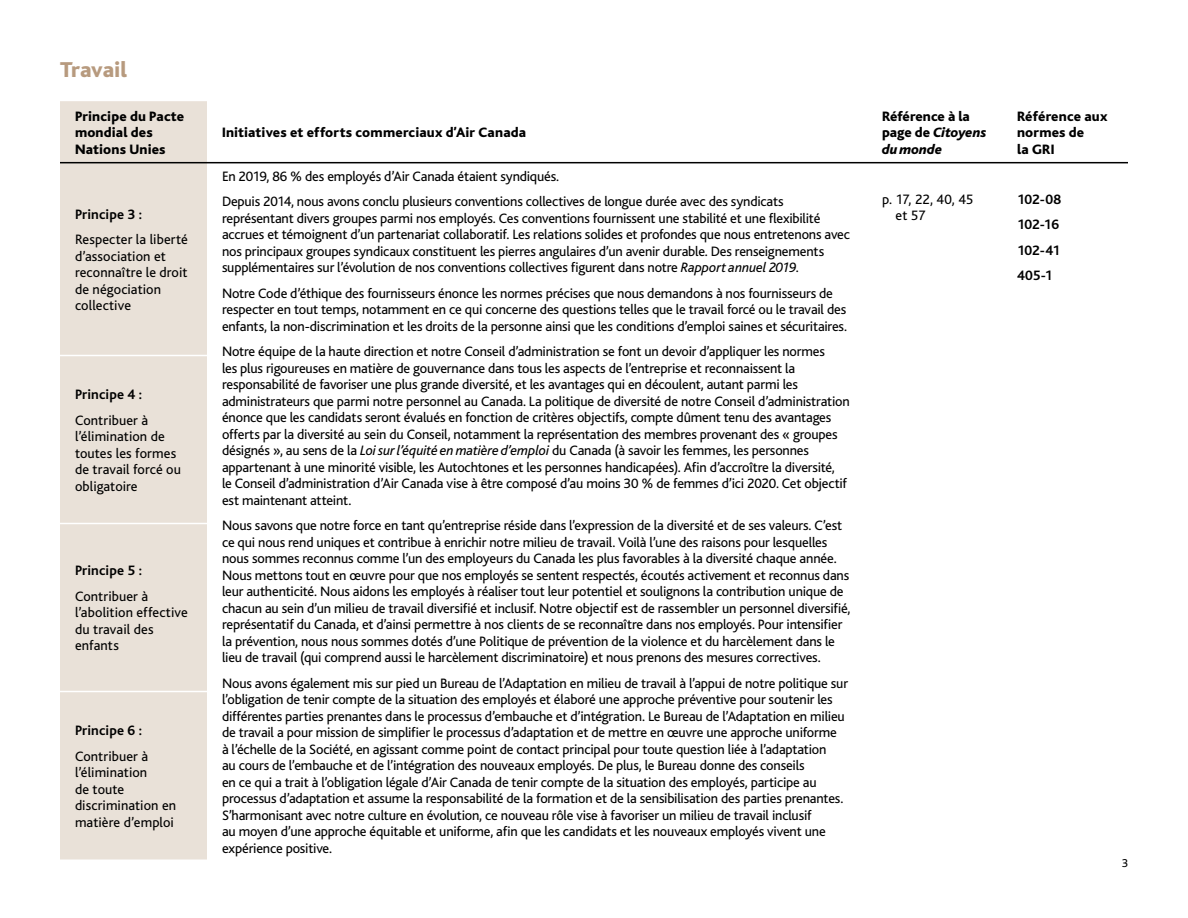
<style>
.page{position:relative;width:1188px;height:918px;background:#fff}
.page>*{position:absolute;margin:0;border:0;box-sizing:border-box;transform-origin:0 0}
.t1{font:800 22.5px "Bliss";letter-spacing:-.005em;color:#b79a7e}
.t2{font:14.25px/16.5px "Bliss";letter-spacing:-.015em;color:#000}
.t3{font:800 14.25px/16.5px "Bliss";letter-spacing:.01em;color:#000}
.t4{font:14.25px/16.5px "Bliss";letter-spacing:.005em;color:#000}
.t5{font:700 14.25px/25.5px "Bliss";letter-spacing:.005em;color:#000}
.t6{font:12px "Bliss";color:#000}
.s1{font-style:italic}
</style>
<div class="page">
<div style="left:60px;top:101px;width:147px;height:759px;background:#e9e1d8"></div>
<hr style="left:60px;top:162px;width:147px;height:1px;background:#000">
<hr style="left:207px;top:162px;width:660px;height:1px;background:#000">
<hr style="left:867px;top:162px;width:135px;height:1px;background:#000">
<hr style="left:1002px;top:162px;width:126px;height:1px;background:#000">
<hr style="left:60px;top:355px;width:147px;height:1px;background:#fff">
<hr style="left:60px;top:523px;width:147px;height:1px;background:#fff">
<hr style="left:60px;top:691px;width:147px;height:1px;background:#fff">
<h1 class="t1" style="left:60px;top:58px;width:69px">Travail</h1>
<p class="t3" style="left:75px;top:108px;width:111px">Principe du Pacte mondial des<br>Nations Unies</p>
<p class="t5" style="left:75px;top:202px;width:68px">Principe 3 :</p>
<p class="t4" style="left:75px;top:232px;width:114px">Respecter la liberté d’association et reconnaître le droit de négociation collective</p>
<p class="t5" style="left:75px;top:382px;width:68px">Principe 4 :</p>
<p class="t2" style="left:75px;top:412px;width:108px">Contribuer à l’élimination de toutes les formes de travail forcé ou obligatoire</p>
<p class="t5" style="left:75px;top:558px;width:68px">Principe 5 :</p>
<p class="t4" style="left:75px;top:588px;width:114px">Contribuer à l’abolition effective du travail des enfants</p>
<p class="t5" style="left:75px;top:718px;width:68px">Principe 6 :</p>
<p class="t2" style="left:75px;top:748px;width:103px">Contribuer à l’élimination<br>de toute discrimination en matière d’emploi</p>
<p class="t3" style="left:222px;top:125px;width:306px">Initiatives et efforts commerciaux d’Air Canada</p>
<p class="t2" style="left:222px;top:163px;width:563px;line-height:25.5px">En 2019, 86 % des employés d’Air Canada étaient syndiqués.<br>Depuis 2014, nous avons conclu plusieurs conventions collectives de longue durée avec des syndicats</p>
<p class="t2" style="left:222px;top:210px;width:630px">représentant divers groupes parmi nos employés. Ces conventions fournissent une stabilité et une flexibilité accrues et témoignent d’un partenariat collaboratif. Les relations solides et profondes que nous entretenons avec nos principaux groupes syndicaux constituent les pierres angulaires d’un avenir durable. Des renseignements supplémentaires sur l’évolution de nos conventions collectives figurent dans notre <span class="s1">Rapport annuel 2019</span>.</p>
<p class="t2" style="left:222px;top:285px;width:627px">Notre Code d’éthique des fournisseurs énonce les normes précises que nous demandons à nos fournisseurs de respecter en tout temps, notamment en ce qui concerne des questions telles que le travail forcé ou le travail des enfants, la non-discrimination et les droits de la personne ainsi que les conditions d’emploi saines et sécuritaires.</p>
<p class="t2" style="left:222px;top:343px;width:629px">Notre équipe de la haute direction et notre Conseil d’administration se font un devoir d’appliquer les normes<br>les plus rigoureuses en matière de gouvernance dans tous les aspects de l’entreprise et reconnaissent la responsabilité de favoriser une plus grande diversité, et les avantages qui en découlent, autant parmi les administrateurs que parmi notre personnel au Canada. La politique de diversité de notre Conseil d’administration énonce que les candidats seront évalués en fonction de critères objectifs, compte dûment tenu des avantages offerts par la diversité au sein du Conseil, notamment la représentation des membres provenant des « groupes désignés », au sens de la <span class="s1">Loi sur l’équité en matière d’emploi</span> du Canada (à savoir les femmes, les personnes appartenant à une minorité visible, les Autochtones et les personnes handicapées). Afin d’accroître la diversité,<br>le Conseil d’administration d’Air Canada vise à être composé d’au moins 30 % de femmes d’ici 2020. Cet objectif est maintenant atteint.</p>
<p class="t2" style="left:222px;top:517px;width:630px">Nous savons que notre force en tant qu’entreprise réside dans l’expression de la diversité et de ses valeurs. C’est ce qui nous rend uniques et contribue à enrichir notre milieu de travail. Voilà l’une des raisons pour lesquelles nous sommes reconnus comme l’un des employeurs du Canada les plus favorables à la diversité chaque année.<br>Nous mettons tout en œuvre pour que nos employés se sentent respectés, écoutés activement et reconnus dans leur authenticité. Nous aidons les employés à réaliser tout leur potentiel et soulignons la contribution unique de chacun au sein d’un milieu de travail diversifié et inclusif. Notre objectif est de rassembler un personnel diversifié, représentatif du Canada, et d’ainsi permettre à nos clients de se reconnaître dans nos employés. Pour intensifier la prévention, nous nous sommes dotés d’une Politique de prévention de la violence et du harcèlement dans le lieu de travail (qui comprend aussi le harcèlement discriminatoire) et nous prenons des mesures correctives.</p>
<p class="t2" style="left:222px;top:675px;width:628px">Nous avons également mis sur pied un Bureau de l’Adaptation en milieu de travail à l’appui de notre politique sur l’obligation de tenir compte de la situation des employés et élaboré une approche préventive pour soutenir les différentes parties prenantes dans le processus d’embauche et d’intégration. Le Bureau de l’Adaptation en milieu de travail a pour mission de simplifier le processus d’adaptation et de mettre en œuvre une approche uniforme<br>à l’échelle de la Société, en agissant comme point de contact principal pour toute question liée à l’adaptation<br>au cours de l’embauche et de l’intégration des nouveaux employés. De plus, le Bureau donne des conseils<br>en ce qui a trait à l’obligation légale d’Air Canada de tenir compte de la situation des employés, participe au processus d’adaptation et assume la responsabilité de la formation et de la sensibilisation des parties prenantes.<br>S’harmonisant avec notre culture en évolution, ce nouveau rôle vise à favoriser un milieu de travail inclusif<br>au moyen d’une approche équitable et uniforme, afin que les candidats et les nouveaux employés vivent une expérience positive.</p>
<p class="t3" style="left:882px;top:108px;width:106px">Référence à la page de <span class="s1">Citoyens du monde</span></p>
<p class="t3" style="left:1017px;top:108px;width:92px">Référence aux normes de<br>la GRI</p>
<p class="t2" style="left:896px;top:191px;width:79px;text-indent:-14px">p. 17, 22, 40, 45 et 57</p>
<p class="t5" style="left:1017px;top:186px;width:46px">102-08<br>102-16<br>102-41<br>405-1</p>
<p class="t6" style="left:1122px;top:857px;width:8px">3</p>
</div>
